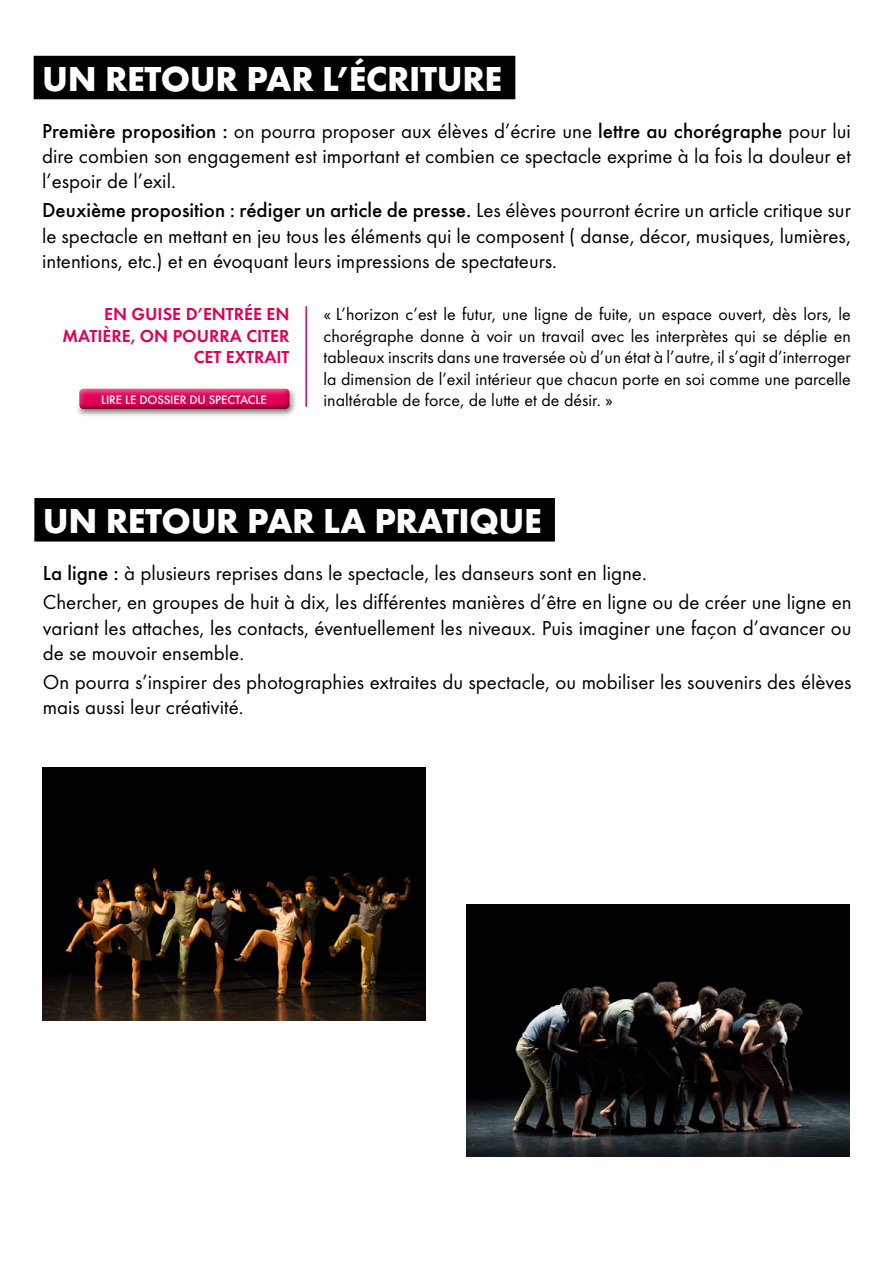
<style>
.page{position:relative;width:893px;height:1263px;background:#fff}
.page>*{position:absolute;margin:0;border:0;box-sizing:border-box;transform-origin:0 0}
.t1{font:700 36px "Futura T";letter-spacing:-.01em;color:#fff}
.t2{font:21px/25.2px "Futura T";color:#000}
.t3{font:18px/21.6px "Futura T";color:#000;text-align:justify}
.t4{font:600 18px/21.6px "Futura T";color:#e20054;text-align:right}
.t5{font:500 12.75px "Futura T";letter-spacing:-.01em;color:#fff}
.s1{font-weight:500}
</style>
<div class="page">
<div style="left:34px;top:56px;width:481px;height:43px;background:#000"></div>
<hr style="left:305px;top:306px;width:2px;height:101px;background:#e20054">
<div style="left:74px;top:386px;width:224px;height:32px;background:#000;opacity:.75"></div>
<div style="left:34px;top:498px;width:521px;height:43px;background:#000"></div>
<img style="left:43px;top:767px;width:382px;height:253px">
<img style="left:467px;top:904px;width:382px;height:253px">
<h1 class="t1" style="left:42px;top:58px;width:462px">UN RETOUR PAR L’ÉCRITURE</h1>
<p class="t2" style="left:42px;top:118px;width:810px;text-align:justify"><span class="s1">Première proposition :</span> on pourra proposer aux élèves d’écrire une <span class="s1">lettre au chorégraphe</span> pour lui dire combien son engagement est important et combien ce spectacle exprime à la fois la douleur et l’espoir de l’exil.</p>
<p class="t2" style="left:42px;top:198px;width:810px;text-align:justify"><span class="s1">Deuxième proposition : rédiger un article de presse.</span> Les élèves pourront écrire un article critique sur le spectacle en mettant en jeu tous les éléments qui le composent ( danse, décor, musiques, lumières, intentions, etc.) et en évoquant leurs impressions de spectateurs.</p>
<p class="t3" style="left:324px;top:303px;width:529px">« L’horizon c’est le futur, une ligne de fuite, un espace ouvert, dès lors, le chorégraphe donne à voir un travail avec les interprètes qui se déplie en tableaux inscrits dans une traversée où d’un état à l’autre, il s’agit d’interroger la dimension de l’exil intérieur que chacun porte en soi comme une parcelle inaltérable de force, de lutte et de désir. »</p>
<p class="t4" style="left:62px;top:303px;width:229px">EN GUISE D’ENTRÉE EN<br>MATIÈRE, ON POURRA CITER<br>CET EXTRAIT</p>
<p class="t5" style="left:101px;top:393px;width:167px">LIRE LE DOSSIER DU SPECTACLE</p>
<h1 class="t1" style="left:43px;top:500px;width:500px">UN RETOUR PAR LA PRATIQUE</h1>
<p class="t2" style="left:43px;top:558px;width:810px;line-height:29.4px"><span class="s1">La ligne :</span> à plusieurs reprises dans le spectacle, les danseurs sont en ligne.<br>Chercher, en groupes de huit à dix, les différentes manières d’être en ligne ou de créer une ligne en</p>
<p class="t2" style="left:43px;top:615px;width:810px">variant les attaches, les contacts, éventuellement les niveaux. Puis imaginer une façon d’avancer ou de se mouvoir ensemble.</p>
<p class="t2" style="left:43px;top:669px;width:810px">On pourra s’inspirer des photographies extraites du spectacle, ou mobiliser les souvenirs des élèves mais aussi leur créativité.</p>
</div>
